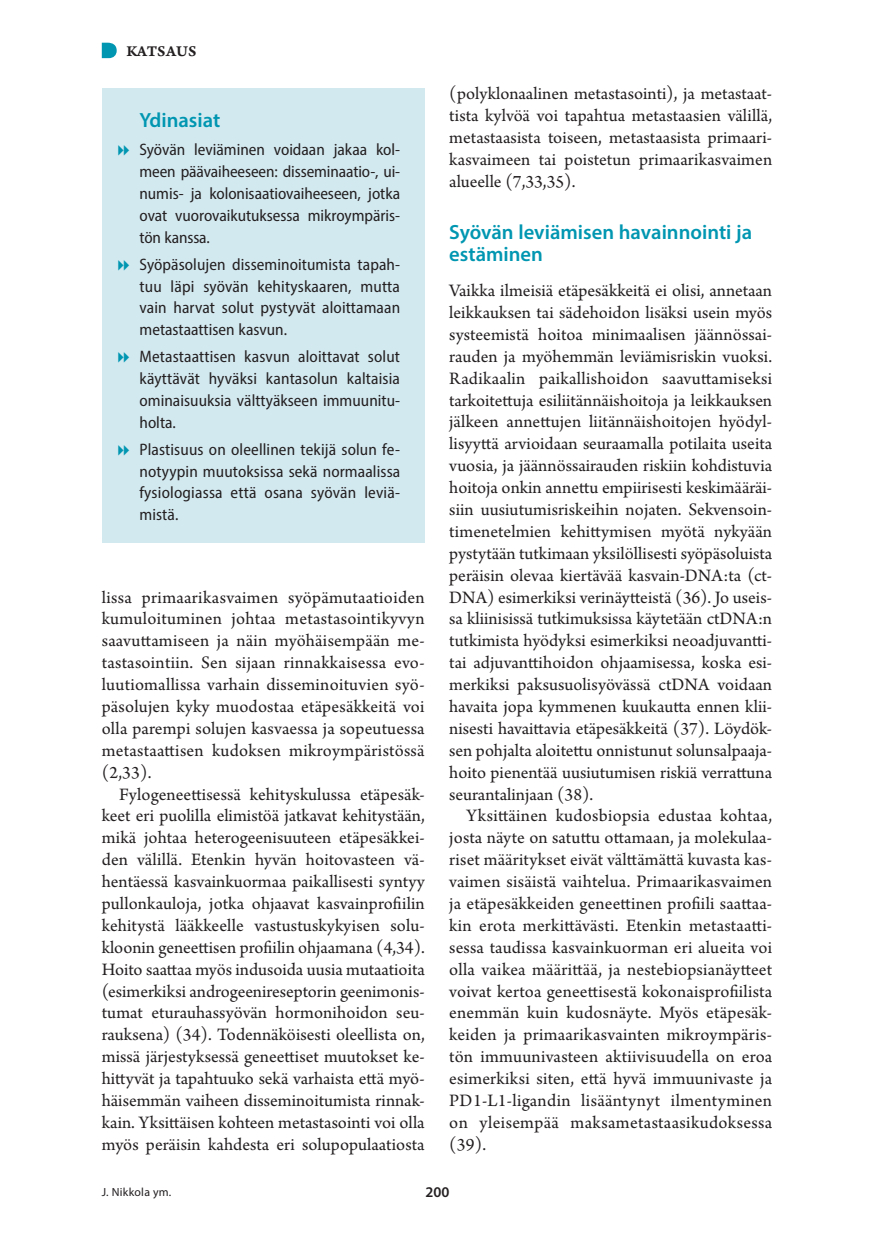
<style>
.page{position:relative;width:874px;height:1241px;background:#fff}
.page>*{position:absolute;margin:0;border:0;box-sizing:border-box;transform-origin:0 0}
.v1{font:600 20.65px/21.9px "Myriad Pro";color:#0096b1}
.ydinasiat_otsikko_tu{font:600 20.65px "Myriad Pro";color:#0096b1}
.l_ei_sis{font:18.38px/21.9px "Arno Pro";letter-spacing:.005em;color:#231f20;text-align:justify}
.t1{font:semi-condensed 16.62px/21.9px "Myriad Pro";letter-spacing:.005em;color:#231f20;text-align:justify}
.vinj{font:15.75px "Arno Pro Smbd Caption";letter-spacing:.005em;color:#231f20}
.t2{font:600 14.88px "Myriad Pro";color:#231f20}
.Ala{font:11.9px "Myriad Pro";letter-spacing:.02em;color:#231f20}
</style>
<div class="page">
<svg style="left:102px;top:43px;width:15px;height:15px"></svg>
<div style="left:102px;top:89px;width:322px;height:454px;background:#d3e9f0"></div>
<p class="vinj" style="left:126px;top:41px;width:71px">KATSAUS</p>
<p class="ydinasiat_otsikko_tu" style="left:139px;top:107px;width:82px">Ydinasiat</p>
<p class="t1" style="left:139px;top:138px;width:262px">Syövän leviäminen voidaan jakaa kol&shy;meen päävaiheeseen: disseminaatio-, ui&shy;numis- ja kolonisaatiovaiheeseen, jotka ovat vuorovaikutuksessa mikroympäris&shy;tön kanssa.</p>
<p class="t1" style="left:139px;top:253px;width:262px">Syöpäsolujen disseminoitumista tapah&shy;tuu läpi syövän kehityskaaren, mutta vain harvat solut pystyvät aloittamaan metastaattisen kasvun.</p>
<p class="t1" style="left:139px;top:345px;width:262px">Metastaattisen kasvun aloittavat solut käyttävät hyväksi kantasolun kaltaisia ominaisuuksia välttyäkseen immuunitu&shy;holta.</p>
<p class="t1" style="left:139px;top:438px;width:262px">Plastisuus on oleellinen tekijä solun fe&shy;notyypin muutoksissa sekä normaalissa fysiologiassa että osana syövän leviä&shy;mistä.</p>
<p class="l_ei_sis" style="left:102px;top:587px;width:324px">lissa primaarikasvaimen syöpämutaatioiden kumuloituminen johtaa metastasointikyvyn saavuttamiseen ja näin myöhäisempään me‑ tastasointiin. Sen sijaan rinnakkaisessa evo‑ luutiomallissa varhain disseminoituvien syö‑ päsolujen kyky muodostaa etäpesäkkeitä voi olla parempi solujen kasvaessa ja sopeutuessa metastaattisen kudoksen mikroympäristössä (2,33).</p>
<p class="l_ei_sis" style="left:102px;top:784px;width:324px;text-indent:17px">Fylogeneettisessä kehityskulussa etäpesäk‑ keet eri puolilla elimistöä jatkavat kehitystään, mikä johtaa heterogeenisuuteen etäpesäkkei‑ den välillä. Etenkin hyvän hoitovasteen vä‑ hentäessä kasvainkuormaa paikallisesti syntyy pullonkauloja, jotka ohjaavat kasvainprofiilin kehitystä lääkkeelle vastustuskykyisen solu&shy;kloonin geneettisen profiilin ohjaamana (4,34).<br>Hoito saattaa myös indusoida uusia mutaatioita (esimerkiksi androgeenireseptorin geenimonis‑ tumat eturauhassyövän hormonihoidon seu‑ rauksena) (34). Todennäköisesti oleellista on, missä järjestyksessä geneettiset muutokset ke‑ hittyvät ja tapahtuuko sekä varhaista että myö‑ häisemmän vaiheen disseminoitumista rinnak‑ kain. Yksittäisen kohteen metastasointi voi olla myös peräisin kahdesta eri solupopulaatiosta</p>
<p class="l_ei_sis" style="left:449px;top:84px;width:324px">(polyklonaalinen metastasointi), ja metastaat‑ tista kylvöä voi tapahtua metastaasien välillä, metastaasista toiseen, metastaasista primaari‑ kasvaimeen tai poistetun primaarikasvaimen alueelle (7,33,35).</p>
<p class="v1" style="left:449px;top:221px;width:304px">Syövän leviämisen havainnointi ja estäminen</p>
<p class="l_ei_sis" style="left:449px;top:280px;width:324px">Vaikka ilmeisiä etäpesäkkeitä ei olisi, annetaan leikkauksen tai sädehoidon lisäksi usein myös systeemistä hoitoa minimaalisen jäännössai‑ rauden ja myöhemmän leviämisriskin vuoksi.<br>Radikaalin paikallishoidon saavuttamiseksi tarkoitettuja esiliitännäishoitoja ja leikkauksen jälkeen annettujen liitännäishoitojen hyödyl‑ lisyyttä arvioidaan seuraamalla potilaita useita vuosia, ja jäännössairauden riskiin kohdistuvia hoitoja onkin annettu empiirisesti keskimääräi‑ siin uusiutumisriskeihin nojaten. Sekvensoin‑ timenetelmien kehittymisen myötä nykyään pystytään tutkimaan yksilöllisesti syöpäsoluista peräisin olevaa kiertävää kasvain-DNA:ta (ct-DNA) esimerkiksi verinäytteistä (36). Jo useis‑ sa kliinisissä tutkimuksissa käytetään ctDNA:n tutkimista hyödyksi esimerkiksi neoadjuvantti&shy;tai adjuvanttihoidon ohjaamisessa, koska esi‑ merkiksi paksusuolisyövässä ctDNA voidaan havaita jopa kymmenen kuukautta ennen klii‑ nisesti havaittavia etäpesäkkeitä (37). Löydök‑ sen pohjalta aloitettu onnistunut solunsalpaaja‑ hoito pienentää uusiutumisen riskiä verrattuna seurantalinjaan (38).</p>
<p class="l_ei_sis" style="left:449px;top:805px;width:324px;text-indent:17px">Yksittäinen kudosbiopsia edustaa kohtaa, josta näyte on satuttu ottamaan, ja molekulaa‑ riset määritykset eivät välttämättä kuvasta kas‑ vaimen sisäistä vaihtelua. Primaarikasvaimen ja etäpesäkkeiden geneettinen profiili saattaa‑ kin erota merkittävästi. Etenkin metastaatti‑ sessa taudissa kasvainkuorman eri alueita voi olla vaikea määrittää, ja nestebiopsianäytteet voivat kertoa geneettisestä kokonaisprofiilista enemmän kuin kudosnäyte. Myös etäpesäk‑ keiden ja primaarikasvainten mikroympäris‑ tön immuunivasteen aktiivisuudella on eroa esimerkiksi siten, että hyvä immuunivaste ja PD1-L1-ligandin lisääntynyt ilmentyminen on yleisempää maksametastaasikudoksessa (39).</p>
<p class="Ala" style="left:102px;top:1184px;width:71px">J. Nikkola ym.</p>
<p class="t2" style="left:425px;top:1182px;width:25px">200</p>
</div>
